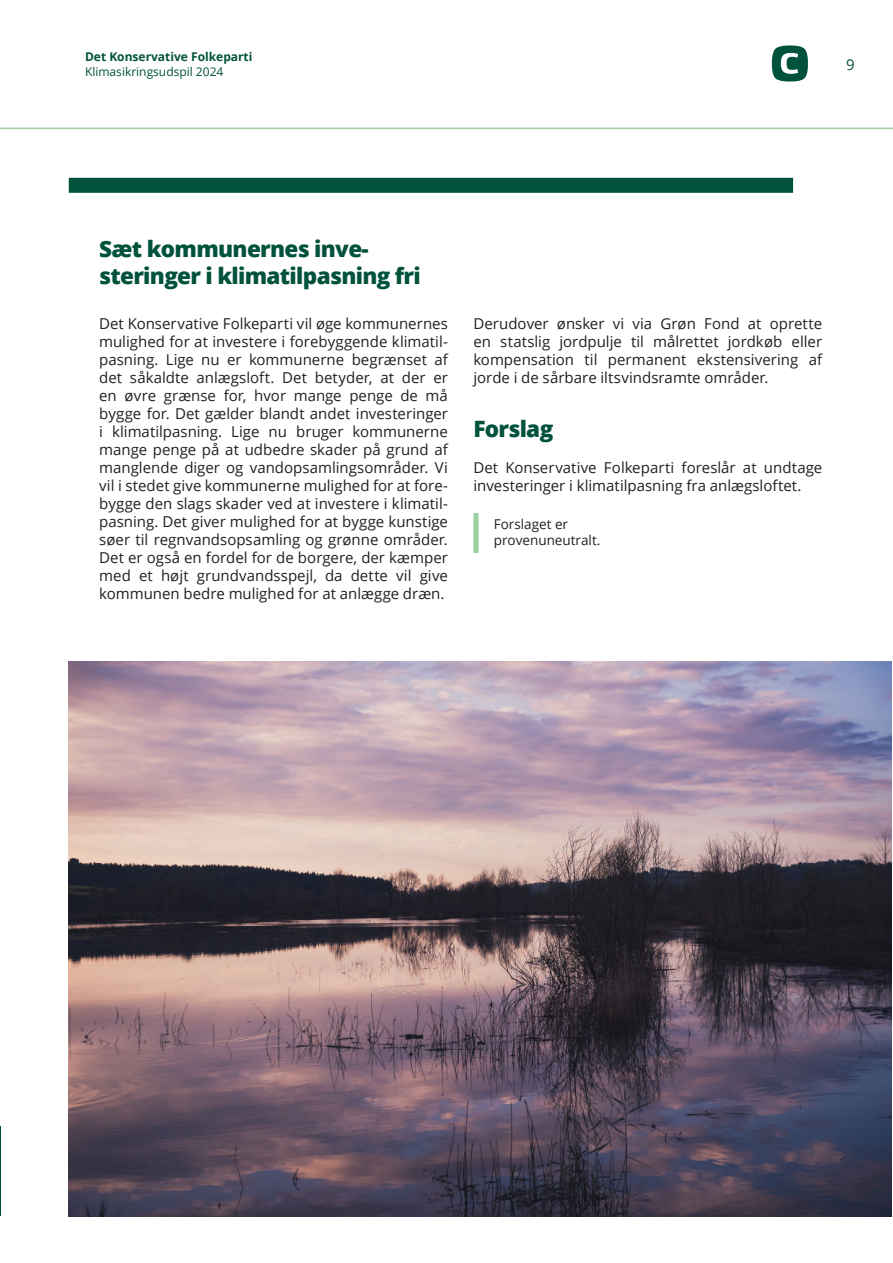
<style>
.page{position:relative;width:893px;height:1263px;background:#fff}
.page>*{position:absolute;margin:0;border:0;box-sizing:border-box;transform-origin:0 0}
.t1{font:800 22.5px/27px "Open Sans";letter-spacing:-.03em;color:#00523c}
.t2{font:15px/18px "Open Sans";color:#231f20;text-align:justify}
.t3{font:15px "Open Sans";color:#00523c}
.t4{font:13.5px/16.5px "Open Sans";color:#231f20}
.t5{font:700 12px "Open Sans";color:#00523c}
.t6{font:12px "Open Sans";color:#00523c}
</style>
<div class="page">
<svg style="left:772px;top:46px;width:36px;height:36px"></svg>
<img style="left:69px;top:662px;width:823px;height:554px">
<div style="left:69px;top:178px;width:724px;height:15px;background:#00523c"></div>
<div style="left:473px;top:513px;width:6px;height:40px;background:#9cd1a0"></div>
<hr style="left:0;top:1126px;width:1px;height:90px;background:#00523c">
<hr style="left:0;top:128px;width:893px;height:1px;background:#9cd1a0">
<p class="t5" style="left:85px;top:52px;width:169px">Det Konservative Folkeparti</p>
<p class="t6" style="left:85px;top:67px;width:140px">Klimasikringsudspil 2024</p>
<p class="t3" style="left:846px;top:57px;width:10px">9</p>
<h1 class="t1" style="left:99px;top:237px;width:323px">Sæt kommunernes inve&shy;steringer i klimatilpasning fri</h1>
<p class="t2" style="left:99px;top:316px;width:350px">Det Konservative Folkeparti vil øge kommunernes mulighed for at investere i forebyggende klimatil&shy;pasning. Lige nu er kommunerne begrænset af det såkaldte anlægsloft. Det betyder, at der er en øvre grænse for, hvor mange penge de må bygge for. Det gælder blandt andet investeringer i klimatilpasning. Lige nu bruger kommunerne mange penge på at udbedre skader på grund af manglende diger og vandopsamlingsområder. Vi vil i stedet give kommunerne mulighed for at fore&shy;bygge den slags skader ved at investere i klimatil&shy;pasning. Det giver mulighed for at bygge kunstige søer til regnvandsopsamling og grønne områder.<br>Det er også en fordel for de borgere, der kæmper med et højt grundvandsspejl, da dette vil give kommunen bedre mulighed for at anlægge dræn.</p>
<p class="t2" style="left:473px;top:316px;width:350px">Derudover ønsker vi via Grøn Fond at oprette en statslig jordpulje til målrettet jordkøb eller kompensation til permanent ekstensivering af jorde i de sårbare iltsvindsramte områder.</p>
<h1 class="t1" style="left:473px;top:417px;width:81px">Forslag</h1>
<p class="t2" style="left:473px;top:460px;width:350px">Det Konservative Folkeparti foreslår at undtage investeringer i klimatilpasning fra anlægsloftet.</p>
<p class="t4" style="left:494px;top:517px;width:108px">Forslaget er provenuneutralt.</p>
</div>
